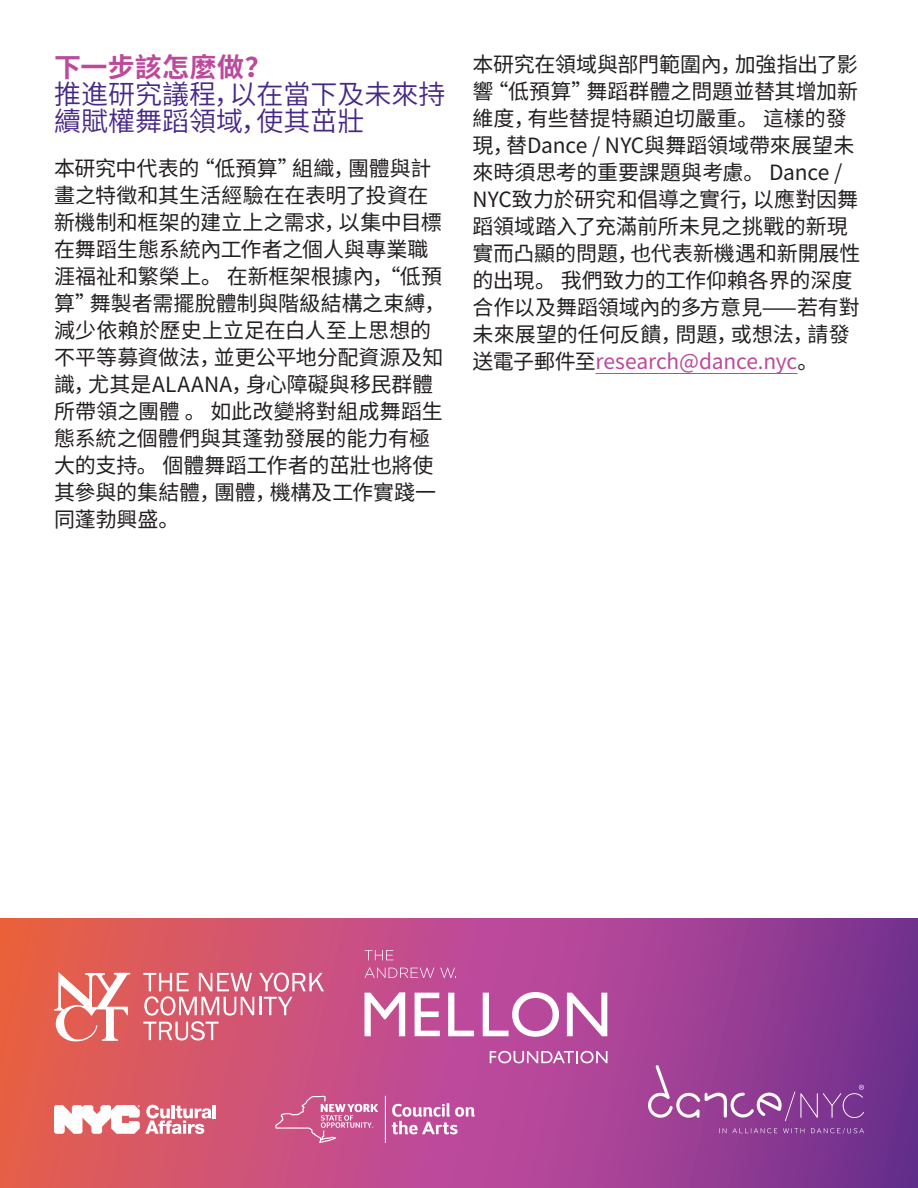
<style>
.page{position:relative;width:918px;height:1188px;background:#fff}
.page>*{position:absolute;margin:0;border:0;box-sizing:border-box;transform-origin:0 0}
.Acc_Body_Intro_Chine{font:27px/27px "Source Han Sans SC";color:#472887}
.ACC_Body_Head_Chines{font:700 27px "Source Han Sans SC";letter-spacing:.01em;color:#bc499b}
.ACC_Body_Chinese{font:21px/27px "Source Han Sans SC";letter-spacing:-.005em;color:#231f20}
.s1{color:#bc499b}
</style>
<div class="page">
<svg style="left:0;top:918px;width:918px;height:270px"></svg>
<svg style="left:415px;top:993px;width:25px;height:43px"></svg>
<svg style="left:448px;top:993px;width:26px;height:43px"></svg>
<svg style="left:483px;top:992px;width:76px;height:45px"></svg>
<svg style="left:567px;top:993px;width:40px;height:43px"></svg>
<svg style="left:365px;top:950px;width:28px;height:10px"></svg>
<svg style="left:364px;top:968px;width:70px;height:10px"></svg>
<svg style="left:440px;top:968px;width:16px;height:10px"></svg>
<svg style="left:365px;top:993px;width:40px;height:43px"></svg>
<svg style="left:490px;top:1051px;width:117px;height:12px"></svg>
<svg style="left:392px;top:1103px;width:83px;height:31px"></svg>
<hr style="left:385px;top:1096px;width:1px;height:47px;background:#fff">
<svg style="left:275px;top:1096px;width:103px;height:47px"></svg>
<svg style="left:54px;top:1105px;width:162px;height:29px"></svg>
<svg style="left:54px;top:972px;width:76px;height:70px"></svg>
<svg style="left:143px;top:973px;width:181px;height:67px"></svg>
<svg style="left:719px;top:1128px;width:7px;height:5px"></svg>
<svg style="left:732px;top:1128px;width:45px;height:5px"></svg>
<svg style="left:783px;top:1128px;width:21px;height:5px"></svg>
<svg style="left:811px;top:1128px;width:53px;height:6px"></svg>
<svg style="left:646px;top:1065px;width:218px;height:56px"></svg>
<hr style="left:596px;top:373px;width:202px;height:1px;background:#bc499b">
<p class="ACC_Body_Head_Chines" style="left:54px;top:51px;width:219px">下一步該怎麼做？</p>
<p class="Acc_Body_Intro_Chine" style="left:54px;top:81px;width:393px">推進研究議程，以在當下及未來持續賦權舞蹈領域，使其茁壯</p>
<p class="ACC_Body_Chinese" style="left:54px;top:155px;width:393px">本研究中代表的“低預算”組織，團體與計畫之特徵和其生活經驗在在表明了投資在新機制和框架的建立上之需求，以集中目標在舞蹈生態系統內工作者之個人與專業職涯福祉和繁榮上。 在新框架根據內，“低預算”舞製者需擺脫體制與階級結構之束縛，減少依賴於歷史上立足在白人至上思想的不平等募資做法，並更公平地分配資源及知識，尤其是ALAANA，身心障礙與移民群體所帶領之團體 。 如此改變將對組成舞蹈生態系統之個體們與其蓬勃發展的能力有極大的支持。 個體舞蹈工作者的茁壯也將使其參與的集結體，團體，機構及工作實踐一同蓬勃興盛。</p>
<p class="ACC_Body_Chinese" style="left:472px;top:51px;width:390px">本研究在領域與部門範圍內，加強指出了影響“低預算”舞蹈群體之問題並替其增加新維度，有些替提特顯迫切嚴重。這樣的發現，替Dance / NYC與舞蹈領域帶來展望未來時須思考的重要課題與考慮。 Dance /<br>NYC致力於研究和倡導之實行，以應對因舞蹈領域踏入了充滿前所未見之挑戰的新現實而凸顯的問題，也代表新機遇和新開展性的出現。我們致力的工作仰賴各界的深度合作以及舞蹈領域內的多方意見——若有對未來展望的任何反饋，問題，或想法，請發送電子郵件至<span class="s1">research@dance.nyc</span>。</p>
</div>
